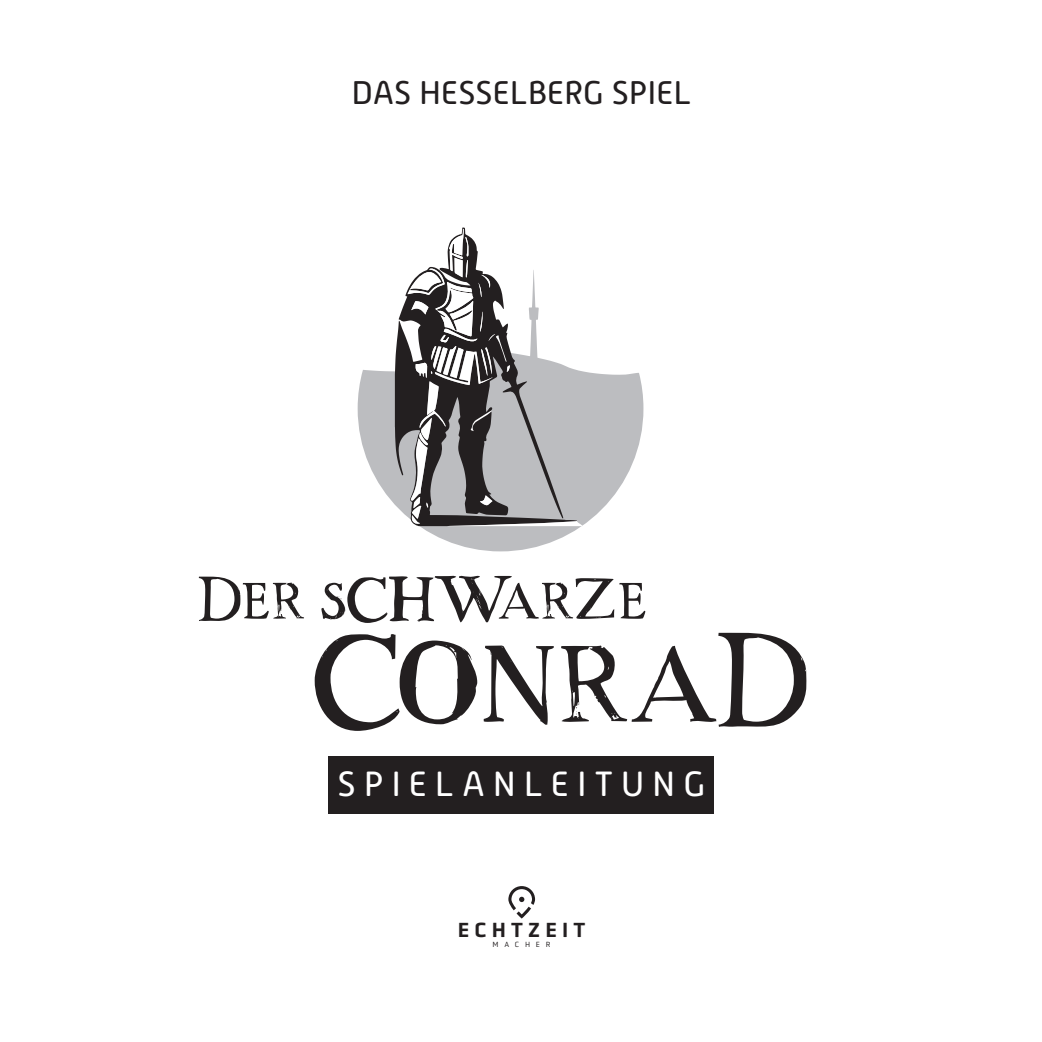
<style>
.page{position:relative;width:1042px;height:1042px;background:#fff}
.page>*{position:absolute;margin:0;border:0;box-sizing:border-box;transform-origin:0 0}
.t1{font:124.6px "Westsac";color:#231f20}
.t2{font:58.8px "Westsac";color:#231f20}
.t3{font:35px "Alwyn New Rounded";letter-spacing:.225em;color:#fff}
.t4{font:32.73px "Alwyn New Rounded";color:#231f20}
.t5{font:500 21px "Obvia";letter-spacing:.25em;color:#231f20}
.t6{font:7.7px "Obvia";letter-spacing:.74em;color:#231f20}
</style>
<div class="page">
<div style="left:328px;top:756px;width:385px;height:58px;background:#231f20"></div>
<svg style="left:508px;top:886px;width:27px;height:32px"></svg>
<svg style="left:358px;top:370px;width:285px;height:181px;fill:#bcbdc0"></svg>
<svg style="left:395px;top:228px;width:70px;height:298px"></svg>
<svg style="left:407px;top:229px;width:175px;height:297px"></svg>
<p class="t4" style="left:351px;top:75px;width:341px">DAS HESSELBERG SPIEL</p>
<h2 class="t2" style="left:198px;top:563px;width:451px">DER SCHWARZE</h2>
<h1 class="t1" style="left:312px;top:604px;width:498px">CONRAD</h1>
<p class="t3" style="left:337px;top:764px;width:369px">SPIELANLEITUNG</p>
<p class="t5" style="left:458px;top:917px;width:129px">ECHTZEIT</p>
<p class="t6" style="left:492px;top:940px;width:59px">MACHER</p>
</div>
